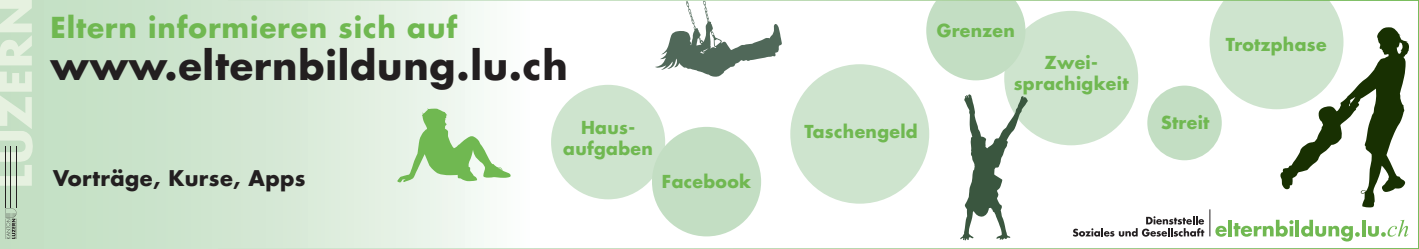
<style>
.page{position:relative;width:1419px;height:249px;background:#fff}
.page>*{position:absolute;margin:0;border:0;box-sizing:border-box;transform-origin:0 0}
.t1{font:700 38.5px "Futura Luzern";letter-spacing:.02em;color:#231f20}
.t2{font:700 28px "Futura Luzern";letter-spacing:.03em;color:#70b851}
.t3{font:700 21px "Futura Luzern";letter-spacing:.02em;color:#231f20}
.t4{font:700 17.32px "Futura Luzern";letter-spacing:.02em;color:#70b851}
</style>
<div class="page">
<div style="left:0;top:0;width:534px;height:248px;background:linear-gradient(to right,#bad9ba,#f7fbf7)"></div>
<div style="left:551px;top:84px;width:114px;height:115px;background:#cee4ce;border-radius:50%"></div>
<div style="left:790px;top:64px;width:139px;height:139px;background:#cee4ce;border-radius:50%"></div>
<div style="left:652px;top:126px;width:109px;height:110px;background:#c3dec3;border-radius:50%"></div>
<svg style="left:1209px;top:1px;width:133px;height:108px;background:#d4e7d4"></svg>
<div style="left:1147px;top:85px;width:75px;height:75px;background:#c3dec3;border-radius:50%"></div>
<div style="left:1004px;top:11px;width:134px;height:134px;background:#cee4ce;border-radius:50%"></div>
<svg style="left:926px;top:1px;width:99px;height:79px"></svg>
<svg style="left:655px;top:1px;width:127px;height:76px"></svg>
<svg style="left:397px;top:108px;width:115px;height:74px"></svg>
<svg style="left:1280px;top:27px;width:129px;height:180px"></svg>
<svg style="left:960px;top:94px;width:68px;height:146px"></svg>
<svg style="left:0;top:71px;width:34px;height:114px;background:#d4e6d1"></svg>
<svg style="left:0;top:0;width:32px;height:65px;background:#daead6"></svg>
<hr style="left:11px;top:146px;width:1px;height:61px;background:#231f20">
<hr style="left:16px;top:146px;width:1px;height:61px;background:#231f20">
<svg style="left:5px;top:208px;width:12px;height:30px"></svg>
<hr style="left:5px;top:146px;width:1px;height:61px;background:#231f20">
<hr style="left:228px;top:0;width:1191px;height:1px;background:#fff">
<hr style="left:218px;top:247px;width:1201px;height:1px;background:#fff">
<hr style="left:1418px;top:0;width:1px;height:248px;background:#70b851">
<svg style="left:1073px;top:209px;width:153px;height:27px"></svg>
<hr style="left:1228px;top:219px;width:4px;height:16px;background:#70b851">
<svg style="left:1233px;top:219px;width:60px;height:17px"></svg>
<svg style="left:1289px;top:225px;width:4px;height:10px"></svg>
<hr style="left:1295px;top:219px;width:4px;height:16px;background:#70b851">
<svg style="left:1301px;top:219px;width:59px;height:22px"></svg>
<hr style="left:1362px;top:219px;width:3px;height:16px;background:#70b851">
<svg style="left:1368px;top:220px;width:40px;height:16px"></svg>
<p class="t2" style="left:51px;top:9px;width:408px">Eltern informieren sich auf</p>
<p class="t4" style="left:937px;top:19px;width:80px">Grenzen</p>
<p class="t1" style="left:51px;top:40px;width:519px">www.elternbildung.lu.ch</p>
<p class="t4" style="left:1044px;top:50px;width:55px">Zwei-</p>
<p class="t4" style="left:1014px;top:72px;width:116px">sprachigkeit</p>
<p class="t3" style="left:53px;top:163px;width:254px">Vorträge, Kurse, Apps</p>
<p class="t4" style="left:581px;top:115px;width:56px">Haus-</p>
<p class="t4" style="left:563px;top:136px;width:91px">aufgaben</p>
<p class="t4" style="left:662px;top:169px;width:91px">Facebook</p>
<p class="t4" style="left:804px;top:120px;width:115px">Taschengeld</p>
<p class="t4" style="left:1226px;top:33px;width:102px">Trotzphase</p>
<p class="t4" style="left:1161px;top:111px;width:50px">Streit</p>
</div>
